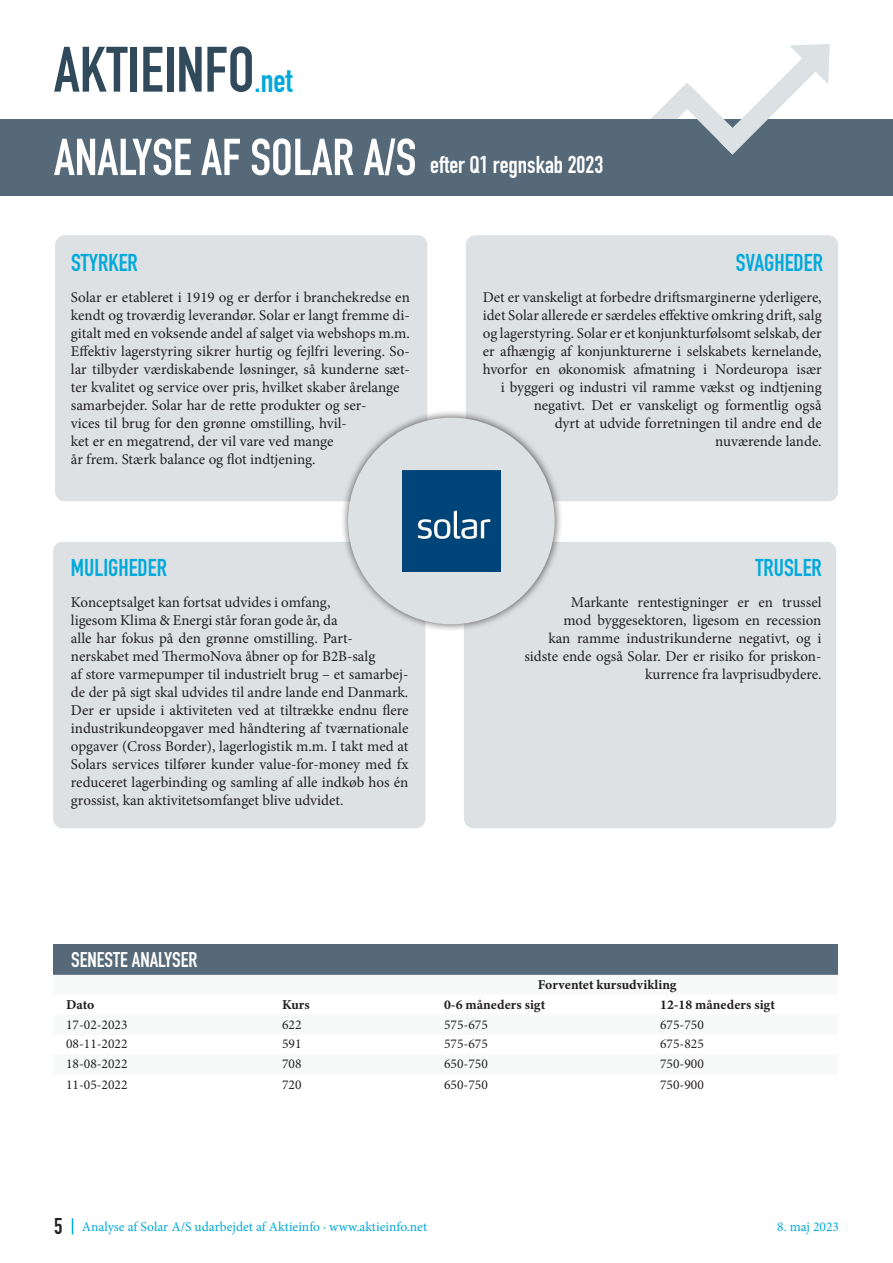
<style>
.page{position:relative;width:893px;height:1263px;background:#fff}
.page>*{position:absolute;margin:0;border:0;box-sizing:border-box;transform-origin:0 0}
.t1{font:700 63px "DIN Condensed";color:#304a5c}
.t2{font:700 51px "DIN Condensed";color:#fff}
.t3{font:700 24px "DIN Condensed";color:#00a9db}
.t4{font:700 24px "DIN Condensed";color:#fff}
.t5{font:700 22.5px "DIN Condensed";color:#231f20}
.t6{font:700 21px "DIN Condensed";color:#fff}
.t7{font:15px/18px "Minion Pro";color:#231f20}
.t8{font:13.5px "Minion Pro";color:#231f20}
.t9{font:13.5px "Minion Pro";color:#00a9db}
.t10{font:13.5px "Minion Variable Concept";color:#231f20}
.s1{font-size:33px;color:#00a9db}
</style>
<div class="page">
<div style="left:0;top:119px;width:893px;height:77px;background:#556978"></div>
<svg style="left:651px;top:44px;width:179px;height:111px"></svg>
<svg style="left:72px;top:1218px;width:1px;height:16px"></svg>
<div style="left:55px;top:235px;width:372px;height:266px;background:#dde1e4;border-radius:10px"></div>
<div style="left:466px;top:235px;width:372px;height:266px;background:#dde1e4;border-radius:10px"></div>
<div style="left:53px;top:542px;width:372px;height:286px;background:#dde1e4;border-radius:10px"></div>
<div style="left:464px;top:542px;width:372px;height:286px;background:#dde1e4;border-radius:10px"></div>
<div style="left:340px;top:409px;width:223px;height:223px;background:#231f20;opacity:.75"></div>
<div style="left:348px;top:418px;width:207px;height:206px;background:#dce1e4;border-radius:50%"></div>
<img style="left:403px;top:471px;width:97px;height:100px">
<div style="left:53px;top:1014px;width:785px;height:20px;background:#f8f9f9"></div>
<div style="left:53px;top:944px;width:785px;height:31px;background:#556978"></div>
<div style="left:53px;top:974px;width:785px;height:20px;background:#f8f9f9"></div>
<div style="left:53px;top:1054px;width:785px;height:20px;background:#f8f9f9"></div>
<p class="t1" style="left:54px;top:27px;width:240px">AKTIEINFO<span class="s1">.net</span></p>
<p class="t2" style="left:54px;top:123px;width:364px">ANALYSE AF SOLAR A/S</p>
<p class="t4" style="left:430px;top:149px;width:175px">efter Q1 regnskab 2023</p>
<p class="t3" style="left:71px;top:246px;width:68px">STYRKER</p>
<p class="t3" style="left:736px;top:246px;width:89px">SVAGHEDER</p>
<p class="t7" style="left:71px;top:288px;width:341px">Solar er etableret i 1919 og er derfor i branchekredse en kendt og troværdig leverandør. Solar er langt fremme di&shy;gitalt med en voksende andel af salget via webshops m.m.<br>Effektiv lagerstyring sikrer hurtig og fejlfri levering. So&shy;lar tilbyder værdiskabende løsninger, så kunderne sæt&shy;ter kvalitet og service over pris, hvilket skaber årelange samarbejder. Solar har de rette produkter og ser-<br>vices til brug for den grønne omstilling, hvil-<br>ket er en megatrend, der vil vare ved mange<br>år frem. Stærk balance og flot indtjening.</p>
<p class="t7" style="left:483px;top:288px;width:341px;text-align:right">Det er vanskeligt at forbedre driftsmarginerne yderligere, idet Solar allerede er særdeles effektive omkring drift, salg og lagerstyring. Solar er et konjunkturfølsomt selskab, der er afhængig af konjunkturerne i selskabets kernelande, hvorfor en økonomisk afmatning i Nordeuropa især i byggeri og industri vil ramme vækst og indtjening negativt. Det er vanskeligt og formentlig også<br>dyrt at udvide forretningen til andre end de<br>nuværende lande.</p>
<p class="t3" style="left:71px;top:552px;width:97px">MULIGHEDER</p>
<p class="t3" style="left:756px;top:552px;width:68px">TRUSLER</p>
<p class="t7" style="left:71px;top:594px;width:339px">Konceptsalget kan fortsat udvides i omfang,<br>ligesom Klima &amp; Energi står foran gode år, da<br>alle har fokus på den grønne omstilling. Part&shy;nerskabet med ThermoNova åbner op for B2B-salg<br>af store varmepumper til industrielt brug – et samarbej&shy;de der på sigt skal udvides til andre lande end Danmark.<br>Der er upside i aktiviteten ved at tiltrække endnu flere industrikundeopgaver med håndtering af tværnationale opgaver (Cross Border), lagerlogistik m.m. I takt med at Solars services tilfører kunder value-for-money med fx reduceret lagerbinding og samling af alle indkøb hos én grossist, kan aktivitetsomfanget blive udvidet.</p>
<p class="t7" style="left:524px;top:594px;width:299px;text-align:right">Markante rentestigninger er en trussel<br>mod byggesektoren, ligesom en recession<br>kan ramme industrikunderne negativt, og i sidste ende også Solar. Der er risiko for priskon&shy;kurrence fra lavprisudbydere.</p>
<p class="t6" style="left:71px;top:945px;width:128px">SENESTE ANALYSER</p>
<p class="t10" style="left:66px;top:995px;width:30px">Dato</p>
<p class="t10" style="left:282px;top:995px;width:29px">Kurs</p>
<p class="t10" style="left:444px;top:995px;width:103px">0-6 måneders sigt</p>
<p class="t10" style="left:660px;top:995px;width:116px">12-18 måneders sigt</p>
<p class="t10" style="left:538px;top:975px;width:140px">Forventet kursudvikling</p>
<p class="t8" style="left:66px;top:1016px;width:63px">17-02-2023</p>
<p class="t8" style="left:282px;top:1016px;width:21px">622</p>
<p class="t8" style="left:444px;top:1016px;width:45px">575-675</p>
<p class="t8" style="left:660px;top:1016px;width:45px">675-750</p>
<p class="t8" style="left:66px;top:1035px;width:63px">08-11-2022</p>
<p class="t8" style="left:282px;top:1035px;width:21px">591</p>
<p class="t8" style="left:444px;top:1035px;width:45px">575-675</p>
<p class="t8" style="left:660px;top:1035px;width:45px">675-825</p>
<p class="t8" style="left:66px;top:1075px;width:63px">11-05-2022</p>
<p class="t8" style="left:282px;top:1075px;width:21px">720</p>
<p class="t8" style="left:444px;top:1075px;width:45px">650-750</p>
<p class="t8" style="left:660px;top:1075px;width:45px">750-900</p>
<p class="t8" style="left:66px;top:1055px;width:63px">18-08-2022</p>
<p class="t8" style="left:282px;top:1055px;width:21px">708</p>
<p class="t8" style="left:444px;top:1055px;width:45px">650-750</p>
<p class="t8" style="left:660px;top:1055px;width:45px">750-900</p>
<p class="t5" style="left:54px;top:1211px;width:10px">5</p>
<p class="t9" style="left:82px;top:1218px;width:347px">Analyse af Solar A/S udarbejdet af Aktieinfo ∙ www.aktieinfo.net</p>
<p class="t9" style="left:777px;top:1218px;width:63px">8. maj 2023</p>
</div>
